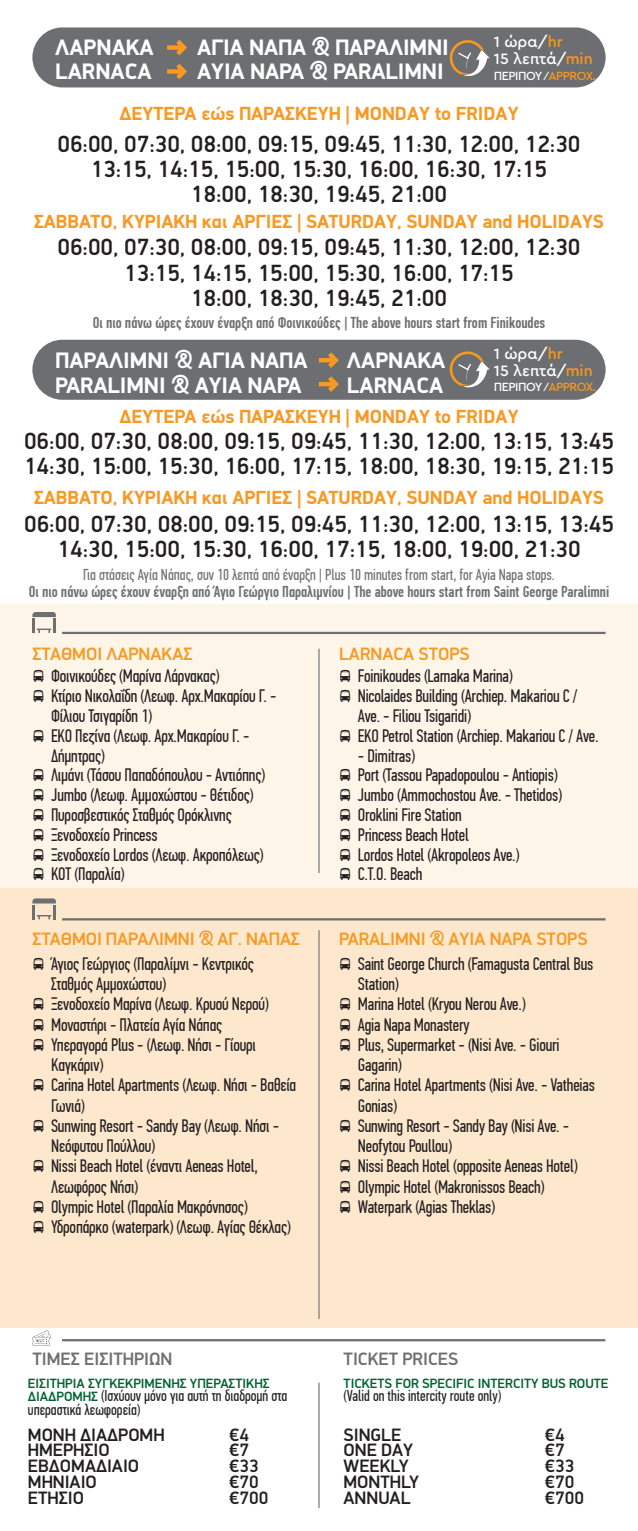
<style>
.page{position:relative;width:638px;height:1531px;background:#fff}
.page>*{position:absolute;margin:0;border:0;box-sizing:border-box;transform-origin:0 0}
.t1{font:500 23.62px/25.4px "PF Din Display";color:#231f20;text-align:center}
.t2{font:700 22.5px/24.5px "PF Din Display";letter-spacing:-.005em;color:#fff}
.t3{font:700 19.12px "PF Din Display";color:#f89923}
.t4{font:18px/19.8px "PF Din Text Comp Pro";letter-spacing:-.01em;color:#231f20}
.t5{font:500 18px "PF Din Display";color:#231f20}
.t6{font:500 18px "PF Din Display";color:#f89923}
.t7{font:500 18px "PF Din Display";color:#6e6f71}
.t8{font:500 15.75px "PF Din Text Comp Pro";color:#6e6f71}
.t9{font:15.75px/13.5px "PF Din Text Comp Pro";color:#231f20}
.t10{font:15.75px "PF Din Text Comp Pro";color:#6e6f71}
.t11{font:500 15.75px/17.1px "Cera GR";color:#fff}
.t12{font:500 13.5px "PF Din Display";color:#006330}
.t13{font:500 12.38px "Cera GR";letter-spacing:-.04em;color:#fff}
.s1{color:#f8991d}
.s2{font-family:"PF Din Display";font-weight:500;font-size:13.5px;color:#006330}
</style>
<div class="page">
<div style="left:0;top:605px;width:638px;height:283px;background:#fef5e9"></div>
<div style="left:0;top:888px;width:638px;height:439px;background:#fde8ce"></div>
<hr style="left:62px;top:918px;width:543px;height:2px;background:#6e6f71">
<svg style="left:32px;top:898px;width:24px;height:21px"></svg>
<hr style="left:318px;top:649px;width:1px;height:224px;background:#6e6f71">
<hr style="left:318px;top:930px;width:1px;height:389px;background:#6e6f71">
<hr style="left:62px;top:632px;width:543px;height:2px;background:#6e6f71">
<svg style="left:32px;top:612px;width:24px;height:21px"></svg>
<hr style="left:318px;top:1382px;width:1px;height:126px;background:#6e6f71">
<div style="left:32px;top:27px;width:573px;height:60px;background:#6d6e71;border-radius:30px"></div>
<svg style="left:167px;top:40px;width:20px;height:15px"></svg>
<svg style="left:167px;top:64px;width:20px;height:15px"></svg>
<svg style="left:450px;top:40px;width:40px;height:36px"></svg>
<div style="left:32px;top:340px;width:573px;height:60px;background:#6d6e71;border-radius:30px"></div>
<svg style="left:319px;top:352px;width:20px;height:16px"></svg>
<svg style="left:319px;top:376px;width:20px;height:16px"></svg>
<svg style="left:450px;top:351px;width:40px;height:36px"></svg>
<hr style="left:62px;top:1339px;width:543px;height:2px;background:#6e6f71">
<svg style="left:33px;top:1330px;width:18px;height:15px"></svg>
<p class="t2" style="left:55px;top:34px;width:100px">ΛΑΡΝΑΚΑ</p>
<p class="t2" style="left:197px;top:34px;width:253px">ΑΓΙΑ ΝΑΠΑ &amp; ΠΑΡΑΛΙΜΝΙ</p>
<p class="t2" style="left:55px;top:59px;width:98px">LARNACA</p>
<p class="t2" style="left:197px;top:59px;width:248px">AYIA NAPA &amp; PARALIMNI</p>
<p class="t11" style="left:494px;top:34px;width:100px">1 ώρα/<span class="s1">hr<br></span>15 λεπτά/<span class="s1">min</span></p>
<p class="t13" style="left:494px;top:69px;width:104px">ΠΕΡΙΠΟΥ ⁄<span class="s1">APPRΟΧ.</span></p>
<p class="t3" style="left:119px;top:102px;width:401px">∆ΕΥΤΕΡΑ εώς ΠΑΡΑΣΚΕΥΗ | MONDAY to FRIDAY</p>
<h1 class="t1" style="left:57px;top:131px;width:524px">06:00, 07:30, 08:00, 09:15, 09:45, 11:30, 12:00, 12:30<br>13:15, 14:15, 15:00, 15:30, 16:00, 16:30, 17:15<br>18:00, 18:30, 19:45, 21:00</h1>
<h1 class="t1" style="left:57px;top:234px;width:524px">06:00, 07:30, 08:00, 09:15, 09:45, 11:30, 12:00, 12:30<br>13:15, 14:15, 15:00, 15:30, 16:00, 17:15<br>18:00, 18:30, 19:45, 21:00</h1>
<p class="t8" style="left:93px;top:313px;width:454px">Οι πιο πάνω ώρες έχουν έναρξη από Φοινικούδες | The above hours start from Finikoudes</p>
<p class="t3" style="left:34px;top:209px;width:571px">ΣΑΒΒΑΤΟ, ΚΥΡΙΑΚΗ και ΑΡΓΙΕΣ | SATURDAY, SUNDAY and HOLIDAYS</p>
<p class="t2" style="left:55px;top:348px;width:254px">ΠΑΡΑΛΙΜΝΙ &amp; ΑΓΙΑ ΝΑΠΑ<br>PARALIMNI &amp; AYIA NAPA</p>
<p class="t11" style="left:494px;top:345px;width:100px">1 ώρα/<span class="s1">hr<br></span>15 λεπτά/<span class="s1">min</span></p>
<p class="t2" style="left:347px;top:348px;width:100px">ΛΑΡΝΑΚΑ<br>LARNACA</p>
<p class="t13" style="left:494px;top:380px;width:104px">ΠΕΡΙΠΟΥ ⁄<span class="s1">APPRΟΧ.</span></p>
<p class="t3" style="left:119px;top:405px;width:401px">∆ΕΥΤΕΡΑ εώς ΠΑΡΑΣΚΕΥΗ | MONDAY to FRIDAY</p>
<h1 class="t1" style="left:24px;top:428px;width:591px;text-align:left">06:00, 07:30, 08:00, 09:15, 09:45, 11:30, 12:00, 13:15, 13:45<br>14:30, 15:00, 15:30, 16:00, 17:15, 18:00, 18:30, 19:15, 21:15</h1>
<h1 class="t1" style="left:24px;top:511px;width:591px">06:00, 07:30, 08:00, 09:15, 09:45, 11:30, 12:00, 13:15, 13:45<br>14:30, 15:00, 15:30, 16:00, 17:15, 18:00, 19:00, 21:30</h1>
<p class="t8" style="left:29px;top:582px;width:582px">Οι πιο πάνω ώρες έχουν έναρξη από Άγιο Γεώργιο Παραλιµνίου | The above hours start from Saint George Paralimni</p>
<p class="t3" style="left:34px;top:486px;width:571px">ΣΑΒΒΑΤΟ, ΚΥΡΙΑΚΗ και ΑΡΓΙΕΣ | SATURDAY, SUNDAY and HOLIDAYS</p>
<p class="t10" style="left:83px;top:565px;width:473px">Για στάσεις Αγία Νάπας, συν 10 λεπτά από έναρξη | Plus 10 minutes from start, for Ayia Napa stops.</p>
<p class="t6" style="left:32px;top:643px;width:162px">ΣΤΑΘΜΟΙ ΛΑΡΝΑΚΑΣ</p>
<p class="t6" style="left:339px;top:643px;width:132px">LARNACA STOPS</p>
<p class="t4" style="left:32px;top:666px;width:188px">‘ Φοινικούδες (Μαρίνα Λάρνακας)</p>
<p class="t4" style="left:32px;top:686px;width:245px">‘ Κτίριο Νικολαΐδη (Λεωφ. Αρχ.Μακαρίου Γ. -</p>
<p class="t4" style="left:51px;top:706px;width:102px">Φίλιου Τσιγαρίδη 1)</p>
<p class="t4" style="left:32px;top:726px;width:219px">‘ ΕΚΟ Πεζίνα (Λεωφ. Αρχ.Μακαρίου Γ. -</p>
<p class="t4" style="left:51px;top:746px;width:55px">∆ήµητρας)</p>
<p class="t4" style="left:32px;top:765px;width:234px">‘ Λιµάνι (Τάσου Παπαδόπουλου - Αντιόπης)</p>
<p class="t4" style="left:32px;top:785px;width:222px">‘ Jumbo (Λεωφ. Αµµοχώστου - Θέτιδος)</p>
<p class="t4" style="left:32px;top:805px;width:201px">‘ Πυροσβεστικός Σταθµός Ορόκλινης</p>
<p class="t4" style="left:32px;top:825px;width:127px">‘ Ξενοδοχείο Princess</p>
<p class="t4" style="left:32px;top:845px;width:232px">‘ Ξενοδοχείο Lordos (Λεωφ. Ακροπόλεως)</p>
<p class="t4" style="left:32px;top:864px;width:93px">‘ KOT (Παραλία)</p>
<p class="t4" style="left:339px;top:666px;width:175px">‘ Foinikoudes (Larnaka Marina)</p>
<p class="t4" style="left:339px;top:686px;width:240px">‘ Nicolaides Building (Archiep. Makariou C /</p>
<p class="t4" style="left:358px;top:706px;width:114px">Ave. - Filiou Tsigaridi)</p>
<p class="t4" style="left:339px;top:726px;width:261px">‘ ΕΚΟ Petrol Station (Archiep. Makariou C / Ave.</p>
<p class="t4" style="left:339px;top:746px;width:224px;text-indent:19px">- Dimitras)<br>‘ Port (Tassou Papadopoulou - Antiopis) ‘ Jumbo (Ammochostou Ave. - Thetidos) ‘ Oroklini Fire Station<br>‘ Princess Beach Hotel<br>‘ Lordos Hotel (Akropoleos Ave.)<br>‘ C.T.O. Beach</p>
<p class="t6" style="left:32px;top:928px;width:269px">ΣΤΑΘΜΟΙ ΠΑΡΑΛΙΜΝΙ &amp; ΑΓ. ΝΑΠΑΣ</p>
<p class="t6" style="left:339px;top:928px;width:250px">PARALIMNI &amp; AYIA NAPA STOPS</p>
<p class="t4" style="left:32px;top:954px;width:223px">‘ Άγιος Γεώργιος (Παραλίµνι - Κεντρικός</p>
<p class="t4" style="left:51px;top:974px;width:116px">Σταθµός Αµµοχώστου)</p>
<p class="t4" style="left:32px;top:994px;width:238px">‘ Ξενοδοχείο Μαρίνα (Λεωφ. Κρυού Νερού)</p>
<p class="t4" style="left:32px;top:1015px;width:191px">‘ Μοναστήρι - Πλατεία Αγία Νάπας</p>
<p class="t4" style="left:32px;top:1035px;width:225px">‘ Υπεραγορά Plus - (Λεωφ. Νήσι - Γίουρι</p>
<p class="t4" style="left:51px;top:1055px;width:53px">Καγκάριν)</p>
<p class="t4" style="left:32px;top:1075px;width:265px">‘ Carina Hotel Apartments (Λεωφ. Νήσι - Βαθεία</p>
<p class="t4" style="left:51px;top:1096px;width:35px">Γωνιά)</p>
<p class="t4" style="left:32px;top:1116px;width:248px">‘ Sunwing Resort - Sandy Bay (Λεωφ. Νήσι -</p>
<p class="t4" style="left:51px;top:1136px;width:105px">Νεόφυτου Πούλλου)</p>
<p class="t4" style="left:32px;top:1156px;width:227px">‘ Nissi Beach Hotel (έναντι Aeneas Hotel,</p>
<p class="t4" style="left:51px;top:1177px;width:88px">Λεωφόρος Νήσι)</p>
<p class="t4" style="left:32px;top:1197px;width:216px">‘ Olympic Hotel (Παραλία Μακρόνησος)</p>
<p class="t4" style="left:32px;top:1217px;width:260px">‘ Υδροπάρκο (waterpark) (Λεωφ. Αγίας Θέκλας)</p>
<p class="t4" style="left:339px;top:954px;width:256px">‘ Saint George Church (Famagusta Central Bus</p>
<p class="t4" style="left:358px;top:974px;width:42px">Station)</p>
<p class="t4" style="left:339px;top:994px;width:188px">‘ Marina Hotel (Kryou Nerou Ave.)</p>
<p class="t4" style="left:339px;top:1015px;width:132px">‘ Agia Napa Monastery</p>
<p class="t4" style="left:339px;top:1035px;width:222px">‘ Plus, Supermarket - (Nisi Ave. - Giouri</p>
<p class="t4" style="left:358px;top:1055px;width:45px">Gagarin)</p>
<p class="t4" style="left:339px;top:1075px;width:257px">‘ Carina Hotel Apartments (Nisi Ave. - Vatheias</p>
<p class="t4" style="left:358px;top:1096px;width:40px">Gonias)</p>
<p class="t4" style="left:339px;top:1116px;width:231px">‘ Sunwing Resort - Sandy Bay (Nisi Ave. -</p>
<p class="t4" style="left:358px;top:1136px;width:95px">Neofytou Poullou)</p>
<p class="t4" style="left:339px;top:1156px;width:240px">‘ Nissi Beach Hotel (opposite Aeneas Hotel)</p>
<p class="t4" style="left:339px;top:1177px;width:207px">‘ Olympic Hotel (Makronissos Beach)</p>
<p class="t4" style="left:339px;top:1197px;width:157px">‘ Waterpark (Agias Theklas)</p>
<p class="t7" style="left:33px;top:1348px;width:141px">ΤΙΜΕΣ ΕΙΣΙΤΗΡΙΩΝ</p>
<p class="t7" style="left:343px;top:1348px;width:116px">TICKET PRICES</p>
<p class="t12" style="left:28px;top:1375px;width:243px">ΕΙΣΙΤΗΡΙΑ ΣΥΓΚΕΚΡΙΜΕΝΗΣ ΥΠΕΡΑΣΤΙΚΗΣ</p>
<p class="t9" style="left:28px;top:1389px;width:261px"><span class="s2">∆ΙΑ∆ΡΟΜΗΣ</span> (Iσχύουν µόνο για αυτή τη διαδροµή στα υπεραστικά λεωφορεία)</p>
<p class="t12" style="left:343px;top:1375px;width:266px">TICKETS FOR SPECIFIC INTERCITY BUS ROUTE</p>
<p class="t9" style="left:343px;top:1389px;width:159px">(Valid on this intercity route only)</p>
<p class="t5" style="left:28px;top:1423px;width:138px">ΜΟΝΗ ∆ΙΑ∆ΡΟΜΗ</p>
<p class="t5" style="left:229px;top:1423px;width:21px">€4</p>
<p class="t5" style="left:28px;top:1439px;width:83px">ΗMEΡΗΣΙΟ</p>
<p class="t5" style="left:229px;top:1439px;width:21px">€7</p>
<p class="t5" style="left:28px;top:1455px;width:113px">ΕΒ∆ΟΜΑ∆ΙΑΙΟ</p>
<p class="t5" style="left:229px;top:1455px;width:31px">€33</p>
<p class="t5" style="left:28px;top:1471px;width:70px">ΜΗΝΙΑΙΟ</p>
<p class="t5" style="left:229px;top:1471px;width:31px">€70</p>
<p class="t5" style="left:28px;top:1486px;width:58px">ΕΤΗΣΙΟ</p>
<p class="t5" style="left:229px;top:1486px;width:41px">€700</p>
<p class="t5" style="left:343px;top:1423px;width:59px">SINGLE</p>
<p class="t5" style="left:545px;top:1423px;width:21px">€4</p>
<p class="t5" style="left:343px;top:1439px;width:71px">ONE DAY</p>
<p class="t5" style="left:545px;top:1439px;width:21px">€7</p>
<p class="t5" style="left:343px;top:1455px;width:67px">WEEKLY</p>
<p class="t5" style="left:545px;top:1455px;width:31px">€33</p>
<p class="t5" style="left:343px;top:1471px;width:77px">MONTHLY</p>
<p class="t5" style="left:545px;top:1471px;width:31px">€70</p>
<p class="t5" style="left:343px;top:1486px;width:68px">ANNUAL</p>
<p class="t5" style="left:545px;top:1486px;width:41px">€700</p>
</div>
